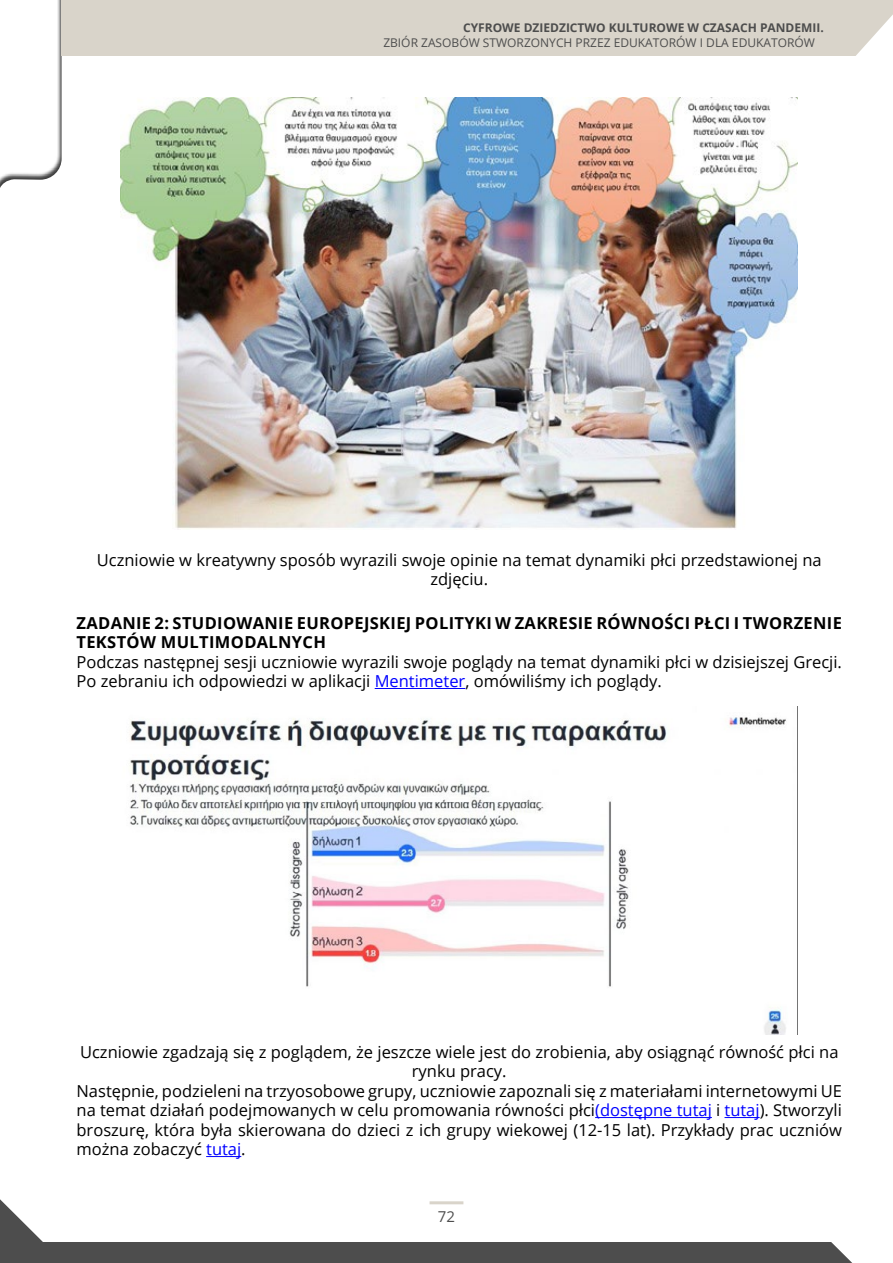
<style>
.page{position:relative;width:893px;height:1263px;background:#fff}
.page>*{position:absolute;margin:0;border:0;box-sizing:border-box;transform-origin:0 0}
.t1{font:16.5px/19.5px "Open Sans";color:#000;text-align:center}
.t2{font:700 16.5px/19.5px "Open Sans";letter-spacing:.02em;color:#000}
.t3{font:15px "Open Sans";color:#4d4d4d}
.t4{font:12px "Open Sans";color:#4d4d4d}
.t5{font:700 12px "Open Sans";color:#4d4d4d}
.s1{color:#00f}
</style>
<div class="page">
<div style="left:0;top:0;width:75px;height:207px;background:#000;opacity:.75"></div>
<div style="left:62px;top:0;width:831px;height:56px;background:#d9d4ca"></div>
<div style="left:0;top:1242px;width:893px;height:21px;background:#4d4d4d"></div>
<svg style="left:831px;top:1242px;width:62px;height:21px"></svg>
<hr style="left:430px;top:1201px;width:33px;height:3px;background:#d9d4ca">
<svg style="left:856px;top:15px;width:37px;height:41px"></svg>
<svg style="left:0;top:1199px;width:43px;height:43px"></svg>
<hr style="left:375px;top:688px;width:90px;height:1px;background:#00f">
<hr style="left:595px;top:1117px;width:117px;height:1px;background:#00f">
<hr style="left:724px;top:1117px;width:36px;height:1px;background:#00f">
<hr style="left:206px;top:1156px;width:35px;height:1px;background:#00f">
<img style="left:121px;top:98px;width:677px;height:431px">
<img style="left:129px;top:707px;width:669px;height:328px">
<p class="t5" style="left:463px;top:19px;width:362px">CYFROWE DZIEDZICTWO KULTUROWE W CZASACH PANDEMII.</p>
<p class="t4" style="left:383px;top:34px;width:433px">ZBIÓR ZASOBÓW STWORZONYCH PRZEZ EDUKATORÓW I DLA EDUKATORÓW</p>
<p class="t1" style="left:97px;top:550px;width:726px">Uczniowie w kreatywny sposób wyrazili swoje opinie na temat dynamiki płci przedstawionej na zdjęciu.</p>
<p class="t2" style="left:77px;top:613px;width:767px">ZADANIE 2: STUDIOWANIE EUROPEJSKIEJ POLITYKI W ZAKRESIE RÓWNOŚCI PŁCI I TWORZENIE<br>TEKSTÓW MULTIMODALNYCH</p>
<p class="t1" style="left:77px;top:652px;width:767px;text-align:left">Podczas następnej sesji uczniowie wyrazili swoje poglądy na temat dynamiki płci w dzisiejszej Grecji.<br>Po zebraniu ich odpowiedzi w aplikacji <span class="s1">Mentimeter</span>, omówiliśmy ich poglądy.</p>
<p class="t1" style="left:80px;top:1042px;width:760px">Uczniowie zgadzają się z poglądem, że jeszcze wiele jest do zrobienia, aby osiągnąć równość płci na</p>
<p class="t1" style="left:412px;top:1061px;width:96px">rynku pracy.</p>
<p class="t1" style="left:77px;top:1081px;width:767px">Następnie, podzieleni na trzyosobowe grupy, uczniowie zapoznali się z materiałami internetowymi UE</p>
<p class="t1" style="left:77px;top:1100px;width:767px">na temat działań podejmowanych w celu promowania równości płci<span class="s1">(dostępne tutaj</span> i <span class="s1">tutaj</span>). Stworzyli</p>
<p class="t1" style="left:77px;top:1120px;width:767px">broszurę, która była skierowana do dzieci z ich grupy wiekowej (12-15 lat). Przykłady prac uczniów</p>
<p class="t1" style="left:77px;top:1139px;width:171px">można zobaczyć <span class="s1">tutaj</span>.</p>
<p class="t3" style="left:438px;top:1206px;width:19px">72</p>
</div>
